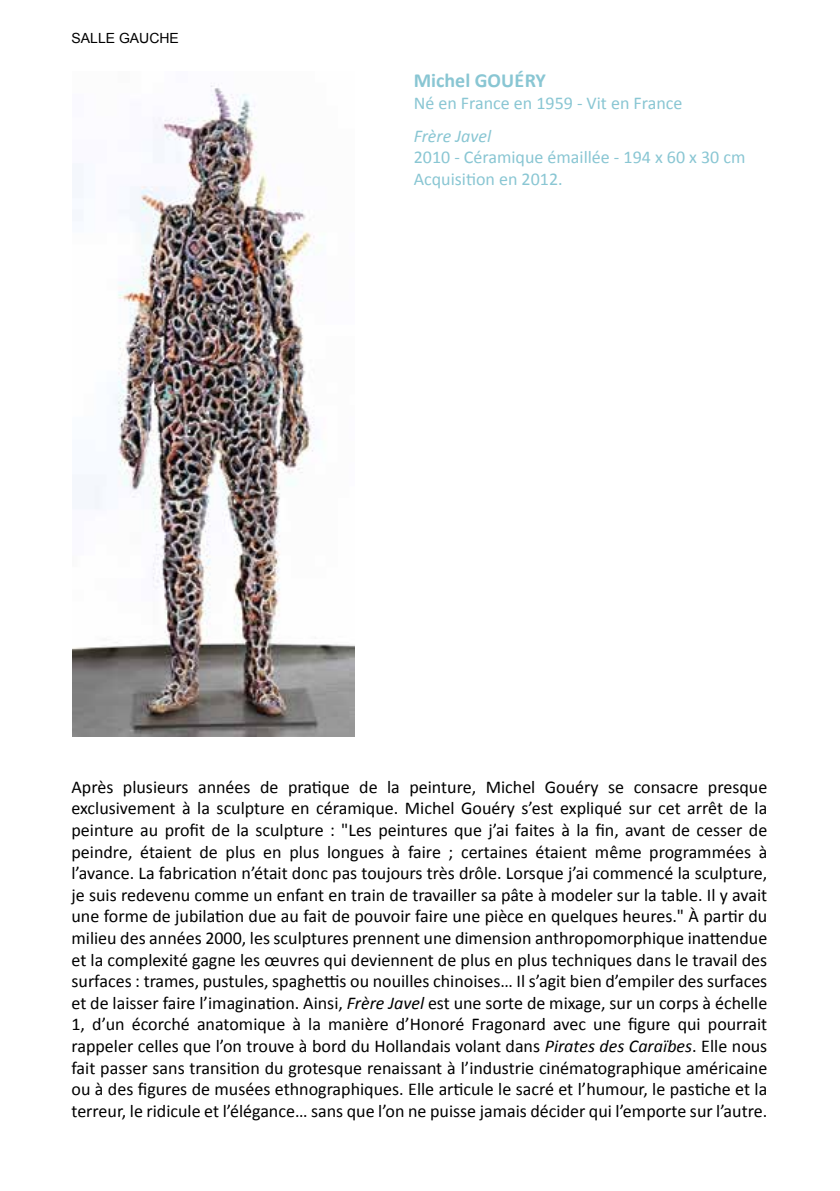
<style>
.page{position:relative;width:840px;height:1191px;background:#fff}
.page>*{position:absolute;margin:0;border:0;box-sizing:border-box;transform-origin:0 0}
.t1{font:700 20px "Calibri";color:#89c6d3}
.t2{font:18px/21.6px "Calibri";color:#000;text-align:justify}
.t3{font:18px/21.6px "Calibri";color:#89c6d3}
.t4{font:italic 18px "Calibri";color:#89c6d3}
.t5{font:14px "Arial";color:#000}
.s1{font-style:italic}
</style>
<div class="page">
<img style="left:72px;top:83px;width:282px;height:653px">
<p class="t5" style="left:71px;top:29px;width:109px">SALLE GAUCHE</p>
<p class="t1" style="left:413px;top:68px;width:134px">Michel GOUÉRY</p>
<p class="t3" style="left:413px;top:92px;width:270px">Né en France en 1959 - Vit en France</p>
<p class="t4" style="left:413px;top:123px;width:79px">Frère Javel</p>
<p class="t3" style="left:413px;top:146px;width:333px">2010 - Céramique émaillée - 194 x 60 x 30 cm<br>Acquisition en 2012.</p>
<p class="t2" style="left:71px;top:776px;width:697px">Après plusieurs années de pratique de la peinture, Michel Gouéry se consacre presque exclusivement à la sculpture en céramique. Michel Gouéry s’est expliqué sur cet arrêt de la peinture au profit de la sculpture : "Les peintures que j’ai faites à la fin, avant de cesser de peindre, étaient de plus en plus longues à faire ; certaines étaient même programmées à l’avance. La fabrication n’était donc pas toujours très drôle. Lorsque j’ai commencé la sculpture, je suis redevenu comme un enfant en train de travailler sa pâte à modeler sur la table. Il y avait une forme de jubilation due au fait de pouvoir faire une pièce en quelques heures." À partir du milieu des années 2000, les sculptures prennent une dimension anthropomorphique inattendue et la complexité gagne les œuvres qui deviennent de plus en plus techniques dans le travail des surfaces : trames, pustules, spaghettis ou nouilles chinoises… Il s’agit bien d’empiler des surfaces et de laisser faire l’imagination. Ainsi, <span class="s1">Frère Javel</span> est une sorte de mixage, sur un corps à échelle 1, d’un écorché anatomique à la manière d’Honoré Fragonard avec une figure qui pourrait rappeler celles que l’on trouve à bord du Hollandais volant dans <span class="s1">Pirates des Caraïbes</span>. Elle nous fait passer sans transition du grotesque renaissant à l’industrie cinématographique américaine ou à des figures de musées ethnographiques. Elle articule le sacré et l’humour, le pastiche et la terreur, le ridicule et l’élégance… sans que l’on ne puisse jamais décider qui l’emporte sur l’autre.</p>
</div>
